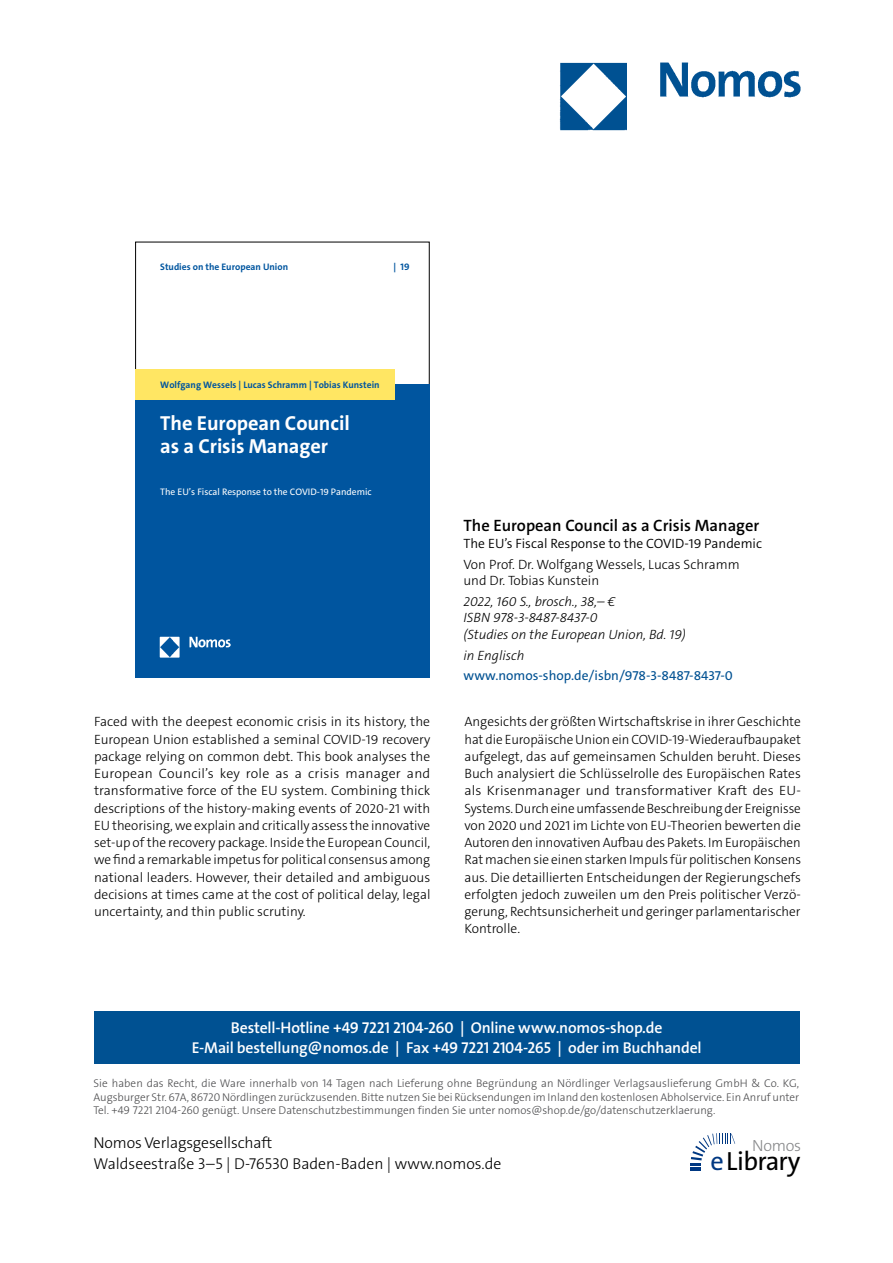
<style>
.page{position:relative;width:893px;height:1263px;background:#fff}
.page>*{position:absolute;margin:0;border:0;box-sizing:border-box;transform-origin:0 0}
.t1{font:26.4px "The Sans Os F";letter-spacing:-.03em;color:#000}
.t2{font:700 20.4px/23.1px "The Sans C5";letter-spacing:-.005em;color:#fff}
.t3{font:600 16.5px "The Sans C5";color:#000}
.t4{font:300 16.2px "The Sans Os F";letter-spacing:-.02em;color:#87888a}
.t5{font:600 15.75px/21px "The Sans Os F";letter-spacing:-.01em;color:#fff;text-align:center}
.t6{font:300 15.75px/21px "The Sans Os F";color:#000}
.t7{font:300 13.5px/17.2px "The Sans C5";color:#000;text-align:justify}
.t8{font:italic 300 13.5px/16.5px "The Sans C5";color:#000}
.t9{font:300 13.5px "The Sans C5";color:#000}
.t10{font:13.5px "The Sans C5";color:#005192}
.t11{font:300 11.25px/13.5px "The Sans Os F";color:#4b4b4d;text-align:justify}
.t12{font:700 9.45px "The Sans C5";color:#00559f}
.t13{font:9.45px "The Sans C5";color:#fff}
.s1{color:#003882}
</style>
<div class="page">
<img style="left:559px;top:62px;width:242px;height:69px">
<div style="left:94px;top:1011px;width:705px;height:52px;background:#005192"></div>
<svg style="left:690px;top:1133px;width:45px;height:38px"></svg>
<svg style="left:135px;top:242px;width:295px;height:142px"></svg>
<div style="left:135px;top:384px;width:295px;height:293px;background:#00559f"></div>
<div style="left:135px;top:369px;width:260px;height:30px;background:#ffe663"></div>
<img style="left:160px;top:636px;width:70px;height:21px">
<p class="t12" style="left:160px;top:261px;width:129px">Studies on the European Union</p>
<p class="t12" style="left:394px;top:261px;width:17px">| 19</p>
<p class="t12" style="left:160px;top:379px;width:221px">Wolfgang Wessels | Lucas Schramm | Tobias Kunstein</p>
<h2 class="t2" style="left:160px;top:412px;width:191px">The European Council as a Crisis Manager</h2>
<p class="t13" style="left:160px;top:486px;width:213px">The EU’s Fiscal Response to the COVID-19 Pandemic</p>
<p class="t3" style="left:463px;top:515px;width:297px">The European Council as a Crisis Manager</p>
<p class="t9" style="left:463px;top:535px;width:300px">The EU’s Fiscal Response to the COVID-19 Pandemic</p>
<p class="t7" style="left:463px;top:556px;width:278px;line-height:16.5px">Von Prof. Dr. Wolfgang Wessels, Lucas Schramm und Dr. Tobias Kunstein</p>
<p class="t8" style="left:463px;top:593px;width:224px">2022, 160 S., brosch., 38,– €<br>ISBN 978-3-8487-8437-0<br>(Studies on the European Union, Bd. 19)</p>
<p class="t8" style="left:463px;top:647px;width:63px">in Englisch</p>
<p class="t10" style="left:463px;top:667px;width:271px">www.nomos-shop.de/isbn/978-3-8487-8437-0</p>
<p class="t7" style="left:94px;top:713px;width:338px">Faced with the deepest economic crisis in its history, the European Union established a seminal COVID-19 recovery package relying on common debt. This book analyses the European Council’s key role as a crisis manager and transformative force of the EU system. Combining thick descriptions of the history-making events of 2020-21 with EU theorising, we explain and critically assess the innovative set-up of the recovery package. Inside the European Council, we find a remarkable impetus for political consensus among national leaders. However, their detailed and ambiguous decisions at times came at the cost of political delay, legal uncertainty, and thin public scrutiny.</p>
<p class="t7" style="left:464px;top:713px;width:338px">Angesichts der größten Wirtschaftskrise in ihrer Geschichte hat die Europäische Union ein COVID-19-Wiederaufbaupaket aufgelegt, das auf gemeinsamen Schulden beruht. Dieses Buch analysiert die Schlüsselrolle des Europäischen Rates als Krisenmanager und transformativer Kraft des EU-Systems. Durch eine umfassende Beschreibung der Ereignisse von 2020 und 2021 im Lichte von EU-Theorien bewerten die Autoren den innovativen Aufbau des Pakets. Im Europäischen Rat machen sie einen starken Impuls für politischen Konsens aus. Die detaillierten Entscheidungen der Regierungschefs erfolgten jedoch zuweilen um den Preis politischer Verzö&shy;gerung, Rechtsunsicherheit und geringer parlamentarischer Kontrolle.</p>
<p class="t5" style="left:192px;top:1017px;width:511px">Bestell-Hotline +49 7221 2104-260 | Online www.nomos-shop.de<br>E-Mail bestellung@nomos.de | Fax +49 7221 2104-265 | oder im Buchhandel</p>
<p class="t11" style="left:94px;top:1077px;width:707px">Sie haben das Recht, die Ware innerhalb von 14 Tagen nach Lieferung ohne Begründung an Nördlinger Verlagsauslieferung GmbH &amp; Co. KG, Augsburger Str. 67A, 86720 Nördlingen zurückzusenden. Bitte nutzen Sie bei Rücksendungen im Inland den kostenlosen Abholservice. Ein Anruf unter Tel. +49 7221 2104-260 genügt. Unsere Datenschutzbestimmungen finden Sie unter nomos@shop.de/go/datenschutzerklaerung.</p>
<p class="t6" style="left:94px;top:1133px;width:409px">Nomos Verlagsgesellschaft<br>Waldseestraße 3–5 | D-76530 Baden-Baden | www.nomos.de</p>
<p class="t4" style="left:752px;top:1135px;width:51px">Nomos</p>
<h1 class="t1" style="left:710px;top:1151px;width:91px"><span class="s1">e</span>Library</h1>
</div>
